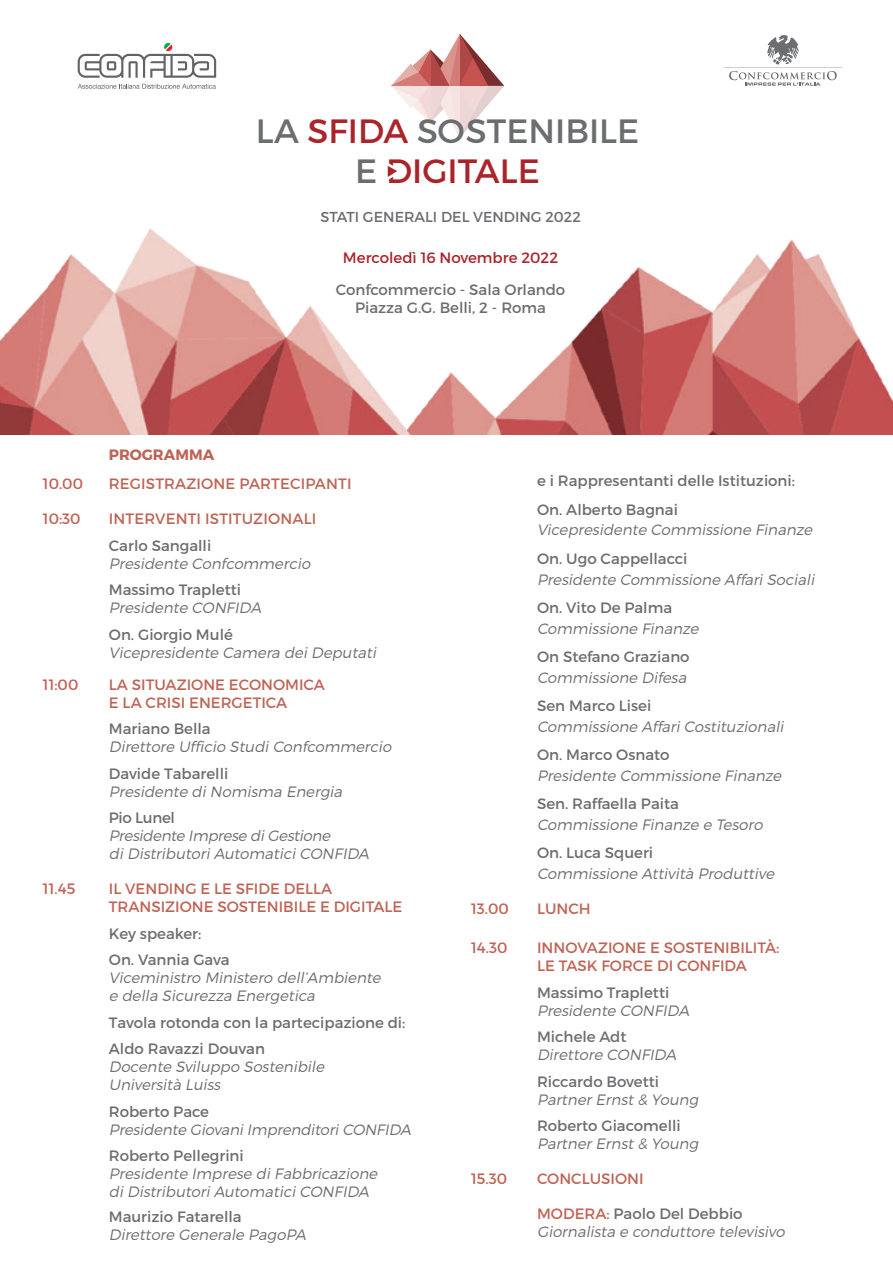
<style>
.page{position:relative;width:893px;height:1263px;background:#fff}
.page>*{position:absolute;margin:0;border:0;box-sizing:border-box;transform-origin:0 0}
.t1{font:33.6px/40.3px "Montserrat";color:#6c6d70;text-align:center}
.t2{font:italic 300 15px/18px "Montserrat";letter-spacing:-.01em;color:#6c6d70}
.t3{font:15px/26.5px "Montserrat";color:#6c6d70}
.t4{font:15px/18px "Montserrat";color:#bf6455}
.t5{font:15px "Montserrat";color:#aa242a}
.t6{font:700 15px "Montserrat";color:#bf6455}
.t7{font:15px "Montserrat";letter-spacing:-.02em;color:#6c6d70}
.t8{font:14.4px "Montserrat";color:#6c6d70}
.s1{color:#aa242a}
.s2{font-weight:400;font-style:normal;color:#bf6455}
.s3{font-weight:400;font-style:normal}
</style>
<div class="page">
<img style="left:0;top:229px;width:893px;height:206px">
<svg style="left:78px;top:84px;width:138px;height:5px"></svg>
<svg style="left:78px;top:43px;width:138px;height:35px"></svg>
<svg style="left:723px;top:35px;width:119px;height:51px"></svg>
<svg style="left:391px;top:34px;width:113px;height:104px"></svg>
<svg style="left:387px;top:166px;width:10px;height:11px"></svg>
<h1 class="t1" style="left:256px;top:111px;width:385px">LA <span class="s1">SFIDA</span> SOSTENIBILE<br>E <span class="s1">DIGITALE</span></h1>
<p class="t8" style="left:321px;top:208px;width:262px">STATI GENERALI DEL VENDING 2022</p>
<p class="t6" style="left:109px;top:445px;width:107px">PROGRAMMA</p>
<p class="t5" style="left:343px;top:249px;width:217px">Mercoledì 16 Novembre 2022</p>
<p class="t3" style="left:336px;top:280px;width:231px;line-height:18px;text-align:center">Confcommercio - Sala Orlando<br>Piazza G.G. Belli, 2 - Roma</p>
<p class="t4" style="left:43px;top:475px;width:42px">10.00</p>
<p class="t4" style="left:109px;top:475px;width:244px">REGISTRAZIONE PARTECIPANTI</p>
<p class="t4" style="left:43px;top:510px;width:39px">10:30</p>
<p class="t4" style="left:109px;top:510px;width:209px">INTERVENTI ISTITUZIONALI</p>
<p class="t3" style="left:109px;top:532px;width:104px">Carlo Sangalli</p>
<p class="t2" style="left:109px;top:554px;width:206px">Presidente Confcommercio</p>
<p class="t3" style="left:109px;top:576px;width:134px">Massimo Trapletti</p>
<p class="t2" style="left:109px;top:598px;width:157px">Presidente CONFIDA</p>
<p class="t3" style="left:109px;top:621px;width:126px">On. Giorgio Mulé</p>
<p class="t2" style="left:109px;top:643px;width:272px">Vicepresidente Camera dei Deputati</p>
<p class="t4" style="left:43px;top:675px;width:37px">11:00</p>
<p class="t4" style="left:109px;top:675px;width:218px">LA SITUAZIONE ECONOMICA<br>E LA CRISI ENERGETICA</p>
<p class="t3" style="left:109px;top:715px;width:103px">Mariano Bella</p>
<p class="t2" style="left:109px;top:737px;width:287px">Direttore Ufficio Studi Confcommercio</p>
<p class="t3" style="left:109px;top:760px;width:121px">Davide Tabarelli</p>
<p class="t2" style="left:109px;top:782px;width:238px">Presidente di Nomisma Energia</p>
<p class="t7" style="left:109px;top:808px;width:68px">Pio Lunel</p>
<p class="t2" style="left:109px;top:826px;width:265px">Presidente Imprese diGestione<br>di Distributori Automatici CONFIDA</p>
<p class="t4" style="left:43px;top:880px;width:34px">11.45</p>
<p class="t4" style="left:109px;top:880px;width:295px">IL VENDING E LE SFIDE DELLA<br>TRANSIZIONE SOSTENIBILE E DIGITALE</p>
<p class="t3" style="left:109px;top:920px;width:122px">Key speaker:<br>On. Vannia Gava</p>
<p class="t2" style="left:109px;top:968px;width:277px">Viceministro Ministero dell’Ambiente e della Sicurezza Energetica</p>
<p class="t3" style="left:109px;top:1009px;width:298px">Tavola rotonda con la partecipazione di:<br>Aldo Ravazzi Douvan</p>
<p class="t2" style="left:109px;top:1057px;width:220px">Docente Sviluppo Sostenibile<br>Università Luiss</p>
<p class="t3" style="left:109px;top:1098px;width:102px">Roberto Pace</p>
<p class="t2" style="left:109px;top:1120px;width:307px">Presidente GiovaniImprenditoriCONFIDA</p>
<p class="t3" style="left:109px;top:1142px;width:136px">Roberto Pellegrini</p>
<p class="t2" style="left:109px;top:1164px;width:273px">Presidente Imprese di Fabbricazione di Distributori Automatici CONFIDA</p>
<p class="t3" style="left:109px;top:1203px;width:134px">Maurizio Fatarella</p>
<p class="t2" style="left:109px;top:1225px;width:202px">Direttore Generale PagoPA</p>
<p class="t3" style="left:537px;top:467px;width:259px;line-height:28.8px">e i Rappresentanti delle Istituzioni:<br>On. Alberto Bagnai</p>
<p class="t2" style="left:537px;top:521px;width:280px">Vicepresidente Commissione Finanze</p>
<p class="t3" style="left:537px;top:546px;width:152px">On. Ugo Cappellacci</p>
<p class="t2" style="left:537px;top:570px;width:282px">Presidente Commissione Affari Sociali</p>
<p class="t3" style="left:537px;top:595px;width:137px">On. Vito De Palma</p>
<p class="t2" style="left:537px;top:619px;width:166px">Commissione Finanze</p>
<p class="t3" style="left:537px;top:644px;width:154px">On Stefano Graziano</p>
<p class="t2" style="left:537px;top:668px;width:154px">Commissione Difesa</p>
<p class="t3" style="left:537px;top:693px;width:116px">Sen Marco Lisei</p>
<p class="t2" style="left:537px;top:717px;width:251px">Commissione Affari Costituzionali</p>
<p class="t3" style="left:537px;top:742px;width:134px">On. Marco Osnato</p>
<p class="t2" style="left:537px;top:766px;width:249px">Presidente Commissione Finanze</p>
<p class="t3" style="left:537px;top:791px;width:143px">Sen. Raffaella Paita</p>
<p class="t2" style="left:537px;top:815px;width:230px">Commissione Finanze e Tesoro</p>
<p class="t3" style="left:537px;top:840px;width:118px">On. Luca Squeri</p>
<p class="t2" style="left:537px;top:864px;width:242px">Commissione Attività Produttive</p>
<p class="t4" style="left:471px;top:899px;width:39px">13.00</p>
<p class="t4" style="left:537px;top:899px;width:55px">LUNCH</p>
<p class="t4" style="left:471px;top:939px;width:38px">14.30</p>
<p class="t4" style="left:537px;top:939px;width:244px">INNOVAZIONE E SOSTENIBILITÀ:<br>LE TASK FORCE DI CONFIDA</p>
<p class="t3" style="left:537px;top:979px;width:134px">Massimo Trapletti</p>
<p class="t2" style="left:537px;top:1001px;width:157px">Presidente CONFIDA</p>
<p class="t3" style="left:537px;top:1023px;width:91px">Michele Adt</p>
<p class="t2" style="left:537px;top:1045px;width:144px">Direttore CONFIDA</p>
<p class="t3" style="left:537px;top:1068px;width:124px">Riccardo Bovetti</p>
<p class="t2" style="left:537px;top:1090px;width:166px">Partner Ernst &amp; Young</p>
<p class="t3" style="left:537px;top:1112px;width:145px">Roberto Giacomelli</p>
<p class="t2" style="left:537px;top:1134px;width:166px">Partner Ernst &amp; Young</p>
<p class="t4" style="left:471px;top:1170px;width:38px">15.30</p>
<p class="t4" style="left:537px;top:1170px;width:108px">CONCLUSIONI</p>
<p class="t2" style="left:537px;top:1204px;width:252px"><span class="s2">MODERA:</span> <span class="s3">Paolo Del Debbio<br></span>Giornalista e conduttore televisivo</p>
</div>
